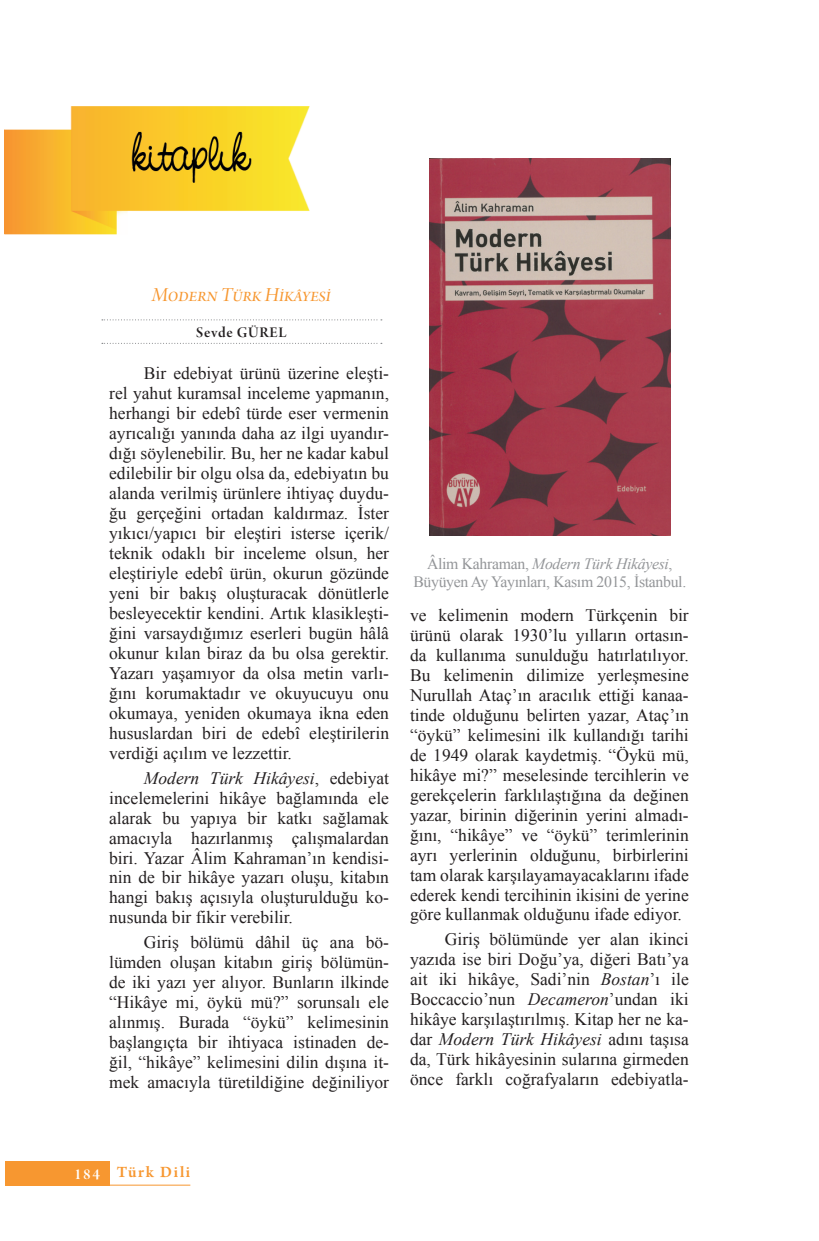
<style>
.page{position:relative;width:819px;height:1241px;background:#fff}
.page>*{position:absolute;margin:0;border:0;box-sizing:border-box;transform-origin:0 0}
.t1{font:21px "Arno Pro Italic Display";color:#f79730}
.t2{font:17.5px/19.9px "Times New Roman";color:#231f20;text-align:justify}
.t3{font:600 16.62px "Arno Pro";letter-spacing:.1em;color:#f79730}
.t4{font:15.75px/17.5px "Times New Roman";letter-spacing:-.02em;color:#939598;text-align:center}
.ÖYKÜ_YAZARI{font:15.75px "Arno Pro Smbd Display";letter-spacing:.05em;color:#231f20}
.s1{font-style:italic}
</style>
<div class="page">
<div style="left:5px;top:1160px;width:104px;height:25px;background:#f79730"></div>
<hr style="left:109px;top:1184px;width:81px;height:1px;background:#f79730">
<img style="left:5px;top:106px;width:361px;height:238px">
<img style="left:429px;top:159px;width:241px;height:376px">
<svg style="left:102px;top:343px;width:280px;height:1px"></svg>
<svg style="left:102px;top:319px;width:280px;height:1px"></svg>
<p class="t1" style="left:152px;top:282px;width:181px">Modern Türk Hikâyesi</p>
<p class="ÖYKÜ_YAZARI" style="left:196px;top:323px;width:92px">Sevde GÜREL</p>
<p class="t2" style="left:109px;top:363px;width:281px;text-indent:35px">Bir edebiyat ürünü üzerine eleşti&shy;rel yahut kuramsal inceleme yapmanın, herhangi bir edebî türde eser vermenin ayrıcalığı yanında daha az ilgi uyandır&shy;dığı söylenebilir. Bu, her ne kadar kabul edilebilir bir olgu olsa da, edebiyatın bu alanda verilmiş ürünlere ihtiyaç duydu&shy;ğu gerçeğini ortadan kaldırmaz. İster yıkıcı/yapıcı bir eleştiri isterse içerik/ teknik odaklı bir inceleme olsun, her eleştiriyle edebî ürün, okurun gözünde yeni bir bakış oluşturacak dönütlerle besleyecektir kendini. Artık klasikleşti&shy;ğini varsaydığımız eserleri bugün hâlâ okunur kılan biraz da bu olsa gerektir.<br>Yazarı yaşamıyor da olsa metin varlı&shy;ğını korumaktadır ve okuyucuyu onu okumaya, yeniden okumaya ikna eden hususlardan biri de edebî eleştirilerin verdiği açılım ve lezzettir.</p>
<p class="t2" style="left:109px;top:767px;width:281px;text-indent:35px"><span class="s1">Modern Türk Hikâyesi</span>, edebiyat incelemelerini hikâye bağlamında ele alarak bu yapıya bir katkı sağlamak amacıyla hazırlanmış çalışmalardan biri. Yazar Âlim Kahraman’ın kendisi&shy;nin de bir hikâye yazarı oluşu, kitabın hangi bakış açısıyla oluşturulduğu ko&shy;nusunda bir fikir verebilir.</p>
<p class="t2" style="left:109px;top:932px;width:281px;text-indent:35px">Giriş bölümü dâhil üç ana bö&shy;lümden oluşan kitabın giriş bölümün&shy;de iki yazı yer alıyor. Bunların ilkinde “Hikâye mi, öykü mü?” sorunsalı ele alınmış. Burada “öykü” kelimesinin başlangıçta bir ihtiyaca istinaden de&shy;ğil, “hikâye” kelimesini dilin dışına it&shy;mek amacıyla türetildiğine değiniliyor</p>
<p class="t4" style="left:413px;top:554px;width:274px">Âlim Kahraman, <span class="s1">Modern Türk Hikâyesi</span>,<br>Büyüyen Ay Yayınları, Kasım 2015, İstanbul.</p>
<p class="t2" style="left:410px;top:605px;width:280px">ve kelimenin modern Türkçenin bir ürünü olarak 1930’lu yılların ortasın&shy;da kullanıma sunulduğu hatırlatılıyor.<br>Bu kelimenin dilimize yerleşmesine Nurullah Ataç’ın aracılık ettiği kanaa&shy;tinde olduğunu belirten yazar, Ataç’ın “öykü” kelimesini ilk kullandığı tarihi de 1949 olarak kaydetmiş. “Öykü mü, hikâye mi?” meselesinde tercihlerin ve gerekçelerin farklılaştığına da değinen yazar, birinin diğerinin yerini almadı&shy;ğını, “hikâye” ve “öykü” terimlerinin ayrı yerlerinin olduğunu, birbirlerini tam olarak karşılayamayacaklarını ifade ederek kendi tercihinin ikisini de yerine göre kullanmak olduğunu ifade ediyor.</p>
<p class="t2" style="left:410px;top:929px;width:280px;text-indent:35px">Giriş bölümünde yer alan ikinci yazıda ise biri Doğu’ya, diğeri Batı’ya ait iki hikâye, Sadi’nin <span class="s1">Bostan</span>’ı ile Boccaccio’nun <span class="s1">Decameron</span>’undan iki hikâye karşılaştırılmış. Kitap her ne ka&shy;dar <span class="s1">Modern Türk Hikâyesi</span> adını taşısa da, Türk hikâyesinin sularına girmeden önce farklı coğrafyaların edebiyatla-</p>
<p class="t3" style="left:74px;top:1162px;width:118px"><sub>184</sub> Türk Dili</p>
</div>
